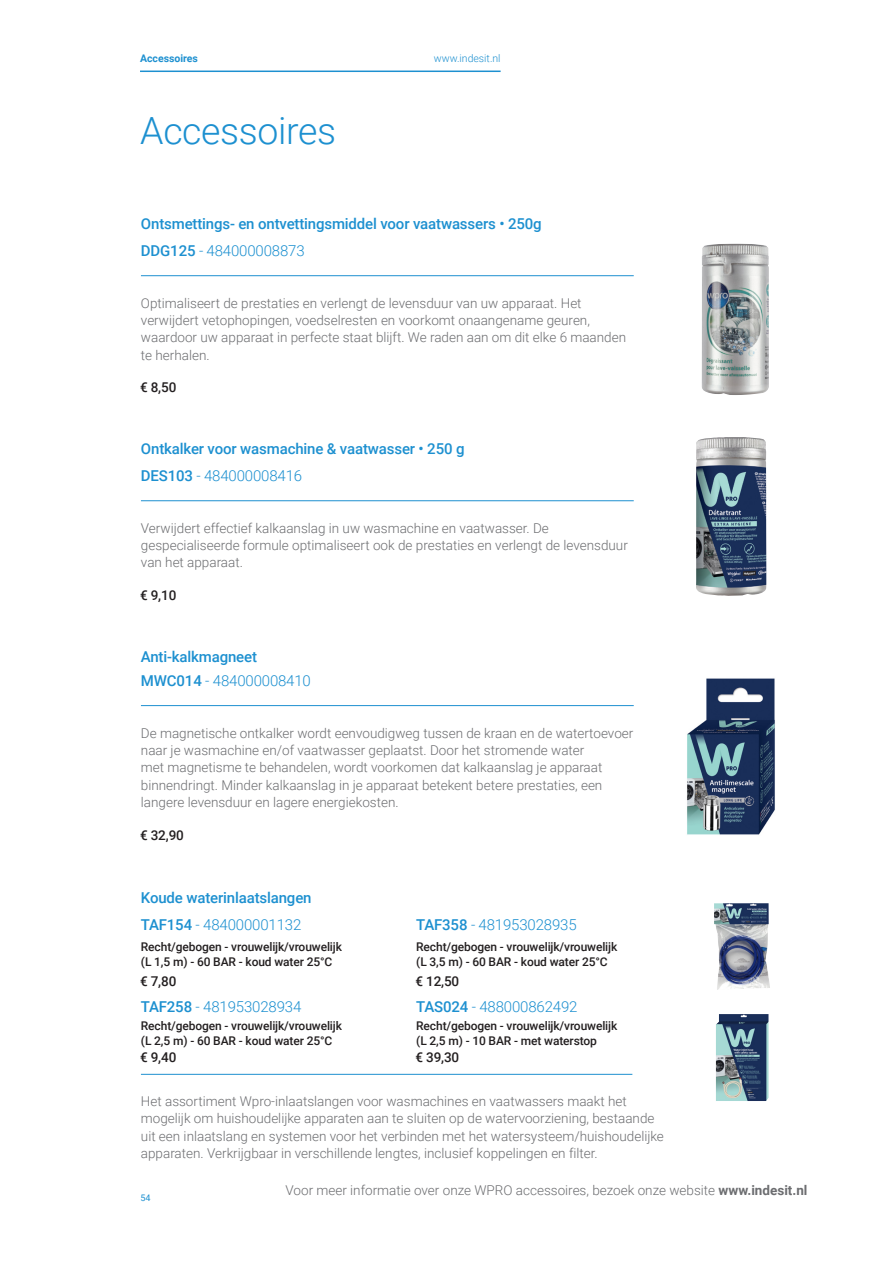
<style>
.page{position:relative;width:893px;height:1263px;background:#fff}
.page>*{position:absolute;margin:0;border:0;box-sizing:border-box;transform-origin:0 0}
.Headline{font:300 37.5px "Roboto";letter-spacing:-.01em;color:#1d90d0}
.t1{font:500 15px/27px "Roboto";letter-spacing:-.01em;color:#1d90d0}
.t2{font:300 15px "Roboto";letter-spacing:-.01em;color:#1d90d0}
.BODY_SML_PAR{font:300 13.5px/17.2px "Roboto";color:#6c6d70}
.PRICE_DESCRIPTION{font:500 13.5px "Roboto";letter-spacing:-.01em;color:#231f20}
.COMMERCIAL_CODE{font:500 12px/15px "Roboto";letter-spacing:-.01em;color:#231f20}
.BODY_DEV_HDR{font:300 10.5px "Roboto";color:#1d90d0}
.TIT_DEV_HDR{font:700 10.5px "Roboto";color:#1d90d0}
.t3{font:9px "Roboto";color:#1d90d0}
.s1{font-weight:300}
.s2{font-weight:500}
.s3{font-weight:700}
</style>
<div class="page">
<hr style="left:140px;top:71px;width:361px;height:1px;background:#1d90d0">
<img style="left:701px;top:244px;width:68px;height:151px">
<img style="left:696px;top:437px;width:70px;height:159px">
<img style="left:687px;top:678px;width:88px;height:157px">
<img style="left:714px;top:903px;width:56px;height:87px">
<img style="left:716px;top:1014px;width:53px;height:87px">
<hr style="left:141px;top:275px;width:493px;height:1px;background:#1d90d0">
<hr style="left:141px;top:500px;width:493px;height:1px;background:#1d90d0">
<hr style="left:141px;top:705px;width:493px;height:1px;background:#1d90d0">
<hr style="left:141px;top:1074px;width:491px;height:1px;background:#1d90d0">
<p class="TIT_DEV_HDR" style="left:140px;top:51px;width:60px">Accessoires</p>
<p class="BODY_DEV_HDR" style="left:434px;top:51px;width:68px">www.indesit.nl</p>
<p class="Headline" style="left:140px;top:104px;width:197px">Accessoires</p>
<p class="t1" style="left:141px;top:210px;width:402px">Ontsmettings- en ontvettingsmiddel voor vaatwassers • 250g<br>DDG125 <span class="s1">- 484000008873</span></p>
<p class="BODY_SML_PAR" style="left:141px;top:294px;width:487px">Optimaliseert de prestaties en verlengt de levensduur van uw apparaat. Het verwijdert vetophopingen, voedselresten en voorkomt onaangename geuren, waardoor uw apparaat in perfecte staat blijft. We raden aan om dit elke 6 maanden te herhalen.</p>
<p class="PRICE_DESCRIPTION" style="left:140px;top:377px;width:38px">€ 8,50</p>
<p class="t1" style="left:141px;top:435px;width:325px">Ontkalker voor wasmachine &amp; vaatwasser • 250 g<br>DES103 <span class="s1">- 484000008416</span></p>
<p class="BODY_SML_PAR" style="left:141px;top:519px;width:488px">Verwijdert effectief kalkaanslag in uw wasmachine en vaatwasser. De gespecialiseerde formule optimaliseert ook de prestaties en verlengt de levensduur van het apparaat.</p>
<p class="PRICE_DESCRIPTION" style="left:140px;top:585px;width:38px">€ 9,10</p>
<p class="t1" style="left:141px;top:644px;width:171px;line-height:24px">Anti-kalkmagneet<br>MWC014 <span class="s1">- 484000008410</span></p>
<p class="BODY_SML_PAR" style="left:141px;top:724px;width:494px">De magnetische ontkalker wordt eenvoudigweg tussen de kraan en de watertoevoer naar je wasmachine en/of vaatwasser geplaatst. Door het stromende water<br>met magnetisme te behandelen, wordt voorkomen dat kalkaanslag je apparaat binnendringt. Minder kalkaanslag in je apparaat betekent betere prestaties, een langere levensduur en lagere energiekosten.</p>
<p class="PRICE_DESCRIPTION" style="left:140px;top:825px;width:45px">€ 32,90</p>
<p class="t1" style="left:141px;top:884px;width:172px">Koude waterinlaatslangen</p>
<p class="t2" style="left:141px;top:914px;width:162px"><span class="s2">TAF154</span> - 484000001132</p>
<p class="t2" style="left:416px;top:914px;width:162px"><span class="s2">TAF358</span> - 481953028935</p>
<p class="COMMERCIAL_CODE" style="left:141px;top:939px;width:203px">Recht/gebogen - vrouwelijk/vrouwelijk (L 1,5 m) - 60 BAR - koud water 25°C</p>
<p class="COMMERCIAL_CODE" style="left:416px;top:939px;width:203px">Recht/gebogen - vrouwelijk/vrouwelijk (L 3,5 m) - 60 BAR - koud water 25°C</p>
<p class="PRICE_DESCRIPTION" style="left:140px;top:972px;width:38px">€ 7,80</p>
<p class="PRICE_DESCRIPTION" style="left:415px;top:972px;width:45px">€ 12,50</p>
<p class="t2" style="left:141px;top:996px;width:162px"><span class="s2">TAF258</span> - 481953028934</p>
<p class="t2" style="left:416px;top:996px;width:163px"><span class="s2">TAS024</span> - 488000862492</p>
<p class="COMMERCIAL_CODE" style="left:141px;top:1017px;width:203px">Recht/gebogen - vrouwelijk/vrouwelijk (L 2,5 m) - 60 BAR - koud water 25°C</p>
<p class="COMMERCIAL_CODE" style="left:416px;top:1017px;width:203px">Recht/gebogen - vrouwelijk/vrouwelijk (L 2,5 m) - 10 BAR - met waterstop</p>
<p class="PRICE_DESCRIPTION" style="left:140px;top:1047px;width:38px">€ 9,40</p>
<p class="PRICE_DESCRIPTION" style="left:415px;top:1047px;width:45px">€ 39,30</p>
<p class="BODY_SML_PAR" style="left:141px;top:1092px;width:524px">Het assortiment Wpro-inlaatslangen voor wasmachines en vaatwassers maakt het mogelijk om huishoudelijke apparaten aan te sluiten op de watervoorziening, bestaande uit een inlaatslang en systemen voor het verbinden met het watersysteem/huishoudelijke apparaten. Verkrijgbaar in verschillende lengtes, inclusief koppelingen en filter.</p>
<p class="BODY_SML_PAR" style="left:286px;top:1181px;width:523px">Voor meer informatie over onze WPRO accessoires, bezoek onze website <span class="s3">www.indesit.nl</span></p>
<p class="t3" style="left:140px;top:1191px;width:12px">54</p>
</div>
